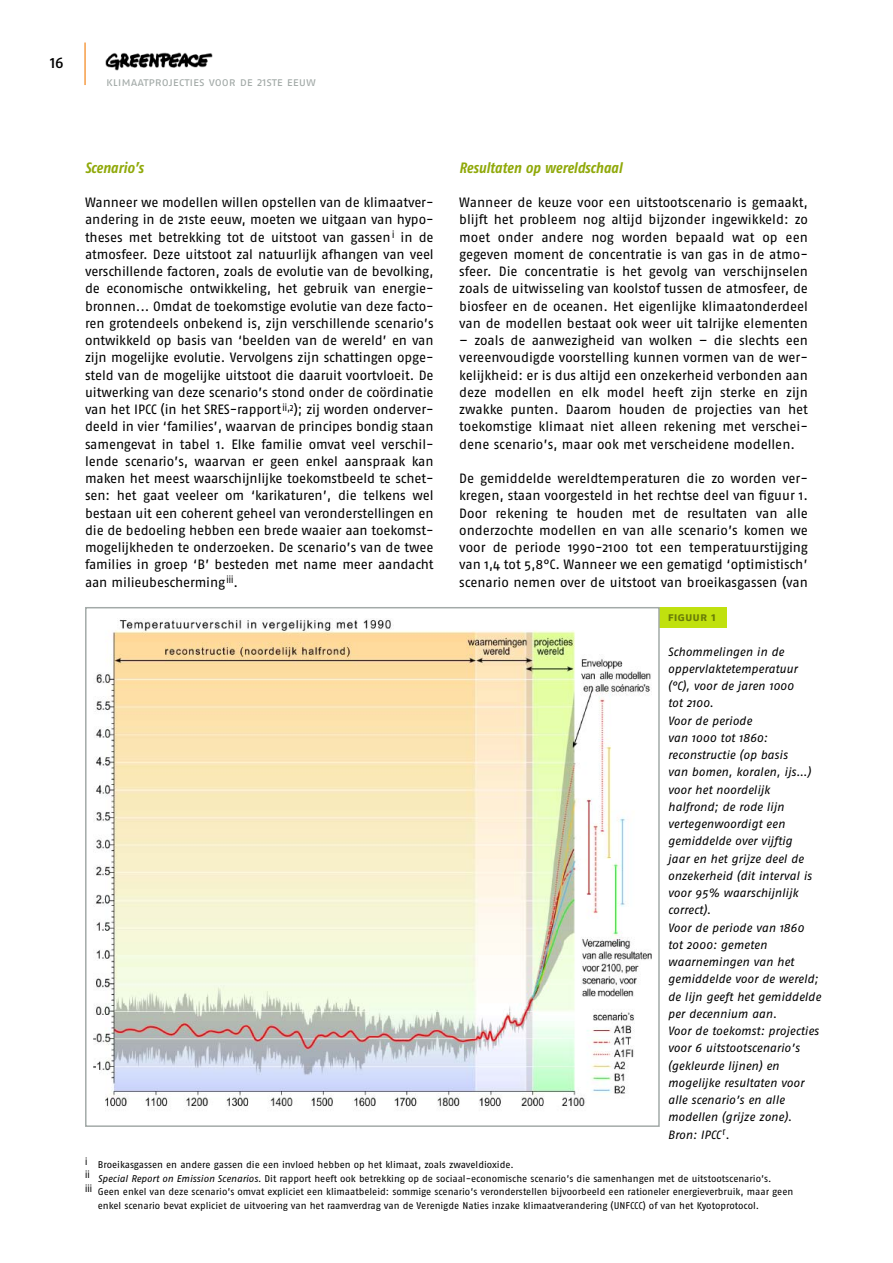
<style>
.page{position:relative;width:893px;height:1263px;background:#fff}
.page>*{position:absolute;margin:0;border:0;box-sizing:border-box;transform-origin:0 0}
.t1{font:italic 700 15px "Fago Co";letter-spacing:-.005em;color:#90a90a}
.t2{font:15px "Fago No Med Lf";color:#000}
.t3{font:13.5px/17.2px "Fago No";letter-spacing:-.005em;color:#000;text-align:justify}
.t4{font:italic 12px/17.2px "Fago No";color:#000}
.t5{font:12px "Fago No Regular Caps";letter-spacing:-.01em;color:#a3aaa8}
.t6{font:12px "Fago No Bold Caps";letter-spacing:-.005em;color:#697c08}
.t7{font:9.75px "Fago No";letter-spacing:-.005em;color:#000}
.s1{font-style:italic}
</style>
<div class="page">
<div style="left:658px;top:607px;width:68px;height:21px;background:#c0e10e"></div>
<hr style="left:84px;top:43px;width:2px;height:42px;background:#f27c09">
<img style="left:106px;top:52px;width:106px;height:19px">
<img style="left:94px;top:619px;width:558px;height:488px">
<div style="left:85px;top:607px;width:575px;height:520px;border:2px solid #a3aaa8"></div>
<p class="t2" style="left:50px;top:57px;width:15px">16</p>
<p class="t5" style="left:106px;top:75px;width:211px">klimaatprojecties voor de 21ste eeuw</p>
<p class="t1" style="left:85px;top:162px;width:60px">Scenario’s</p>
<p class="t3" style="left:85px;top:195px;width:350px">Wanneer we modellen willen opstellen van de klimaatver&shy;andering in de 21ste eeuw, moeten we uitgaan van hypo&shy;theses met betrekking tot de uitstoot van gassen<sup>i</sup> in de atmosfeer. Deze uitstoot zal natuurlijk afhangen van veel verschillende factoren, zoals de evolutie van de bevolking, de economische ontwikkeling, het gebruik van energie&shy;bronnen... Omdat de toekomstige evolutie van deze facto&shy;ren grotendeels onbekend is, zijn verschillende scenario’s ontwikkeld op basis van ‘beelden van de wereld’ en van zijn mogelijke evolutie. Vervolgens zijn schattingen opge&shy;steld van de mogelijke uitstoot die daaruit voortvloeit. De uitwerking van deze scenario’s stond onder de coördinatie van het IPCC (in het SRES-rapport<sup>ii,2</sup>); zij worden onderver&shy;deeld in vier ‘families’, waarvan de principes bondig staan samengevat in tabel 1. Elke familie omvat veel verschil&shy;lende scenario’s, waarvan er geen enkel aanspraak kan maken het meest waarschijnlijke toekomstbeeld te schet&shy;sen: het gaat veeleer om ‘karikaturen’, die telkens wel bestaan uit een coherent geheel van veronderstellingen en die de bedoeling hebben een brede waaier aan toekomst&shy;mogelijkheden te onderzoeken. De scenario’s van de twee families in groep ‘B’ besteden met name meer aandacht aan milieubescherming<sup>iii</sup>.</p>
<p class="t1" style="left:459px;top:162px;width:164px">Resultaten op wereldschaal</p>
<p class="t3" style="left:459px;top:195px;width:350px">Wanneer de keuze voor een uitstootscenario is gemaakt, blijft het probleem nog altijd bijzonder ingewikkeld: zo moet onder andere nog worden bepaald wat op een gegeven moment de concentratie is van gas in de atmo&shy;sfeer. Die concentratie is het gevolg van verschijnselen zoals de uitwisseling van koolstof tussen de atmosfeer, de biosfeer en de oceanen. Het eigenlijke klimaatonderdeel van de modellen bestaat ook weer uit talrijke elementen</p>
<p class="t3" style="left:459px;top:333px;width:350px">– zoals de aanwezigheid van wolken – die slechts een vereenvoudigde voorstelling kunnen vormen van de wer&shy;kelijkheid: er is dus altijd een onzekerheid verbonden aan deze modellen en elk model heeft zijn sterke en zijn zwakke punten. Daarom houden de projecties van het toekomstige klimaat niet alleen rekening met verschei&shy;dene scenario’s, maar ook met verscheidene modellen.</p>
<p class="t3" style="left:459px;top:471px;width:350px">De gemiddelde wereldtemperaturen die zo worden ver&shy;kregen, staan voorgesteld in het rechtse deel van figuur 1.<br>Door rekening te houden met de resultaten van alle onderzochte modellen en van alle scenario’s komen we voor de periode 1990-2100 tot een temperatuurstijging van 1,4 tot 5,8°C. Wanneer we een gematigd ‘optimistisch’ scenario nemen over de uitstoot van broeikasgassen (van</p>
<p class="t6" style="left:668px;top:610px;width:49px">figuur 1</p>
<p class="t4" style="left:668px;top:644px;width:155px">Schommelingen in de oppervlaktetemperatuur (°C), voor de jaren 1000<br>tot 2100.<br>Voor de periode<br>van 1000 tot 1860: reconstructie (op basis<br>van bomen, koralen, ijs…) voor het noordelijk halfrond; de rode lijn vertegenwoordigt een gemiddelde over vijftig<br>jaar en het grijze deel de onzekerheid (dit interval is voor 95% waarschijnlijk correct).<br>Voor de periode van 1860 tot 2000: gemeten waarnemingen van het gemiddelde voor de wereld; de lijn geeft het gemiddelde per decennium aan.<br>Voor de toekomst: projecties voor 6 uitstootscenario’s (gekleurde lijnen) en mogelijke resultaten voor alle scenario’s en alle modellen (grijze zone).<br>Bron: IPCC <sup>r</sup>.</p>
<p class="t7" style="left:85px;top:1161px;width:430px"><sup>i</sup> Broeikasgassen en andere gassen die een invloed hebben op het klimaat, zoals zwaveldioxide.</p>
<p class="t7" style="left:85px;top:1175px;width:688px"><sup>ii</sup> <span class="s1">Special Report on Emission Scenarios</span>. Dit rapport heeft ook betrekking op de sociaal-economische scenario’s die samenhangen met de uitstootscenario’s.</p>
<p class="t7" style="left:85px;top:1188px;width:710px"><sup>iii</sup> Geen enkel van deze scenario’s omvat expliciet een klimaatbeleid: sommige scenario’s veronderstellen bijvoorbeeld een rationeler energieverbruik, maar geen</p>
<p class="t7" style="left:98px;top:1202px;width:663px">enkel scenario bevat expliciet de uitvoering van het raamverdrag van de Verenigde Naties inzake klimaatverandering (UNFCCC) of van het Kyotoprotocol.</p>
</div>
